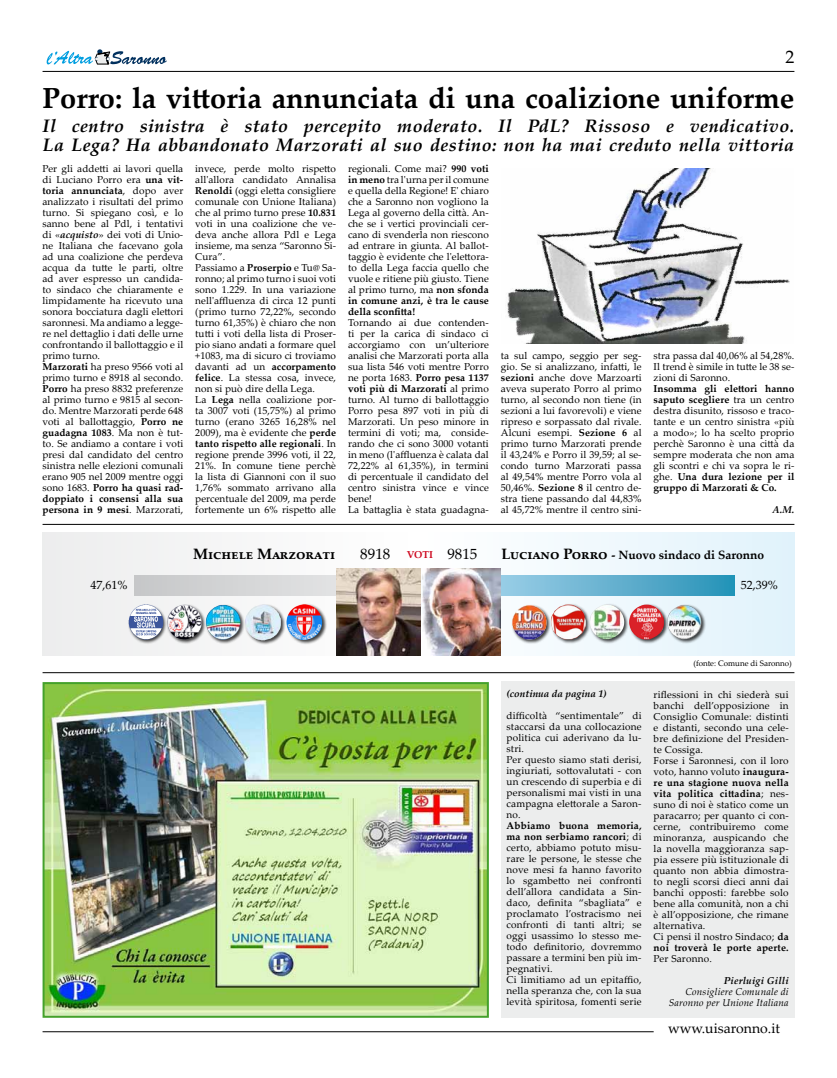
<style>
.page{position:relative;width:837px;height:1078px;background:#fff}
.page>*{position:absolute;margin:0;border:0;box-sizing:border-box;transform-origin:0 0}
.t1{font:700 29px "Palatino Linotype";color:#000}
.t2{font:italic 700 18px/19px "Palatino Linotype";letter-spacing:.025em;color:#000}
.t3{font:18px "Palatino Linotype";color:#000}
.t4{font:700 15px "Palatino Linotype";color:#000}
.t5{font:15px "Palatino Linotype";color:#000}
.t6{font:14px "Palatino Linotype";color:#000}
.t7{font:700 12px "Palatino Linotype";color:#000}
.t8{font:12px "Palatino Linotype";color:#000}
.t9{font:10px/11px "Palatino Linotype";letter-spacing:.005em;color:#000}
.t10{font:italic 10px/11px "Palatino Linotype";letter-spacing:.02em;color:#000;text-align:right}
.t11{font:italic 700 10px "Palatino Linotype";color:#000}
.t12{font:italic 700 10px "Palatino Linotype";letter-spacing:.02em;color:#000}
.t13{font:700 10px "Palatino Linotype";color:#cd071e}
.t14{font:8px "Palatino Linotype";color:#000}
.s1{font-weight:700}
.s2{font-weight:700;font-style:italic}
.s3{font-size:15px}
</style>
<div class="page">
<hr style="left:43px;top:71px;width:751px;height:1px;background:#000">
<svg style="left:47px;top:49px;width:120px;height:15px"></svg>
<hr style="left:43px;top:1030px;width:610px;height:1px;background:#000">
<img style="left:46px;top:685px;width:439px;height:329px">
<div style="left:43px;top:682px;width:445px;height:335px;border:2px solid #44a12b"></div>
<div style="left:501px;top:681px;width:293px;height:336px;background:#eceded"></div>
<img style="left:507px;top:168px;width:283px;height:175px">
<hr style="left:43px;top:672px;width:751px;height:1px;background:#000">
<hr style="left:43px;top:523px;width:751px;height:1px;background:#000">
<div style="left:43px;top:532px;width:374px;height:123px;background:#f3f3f4"></div>
<div style="left:134px;top:575px;width:279px;height:20px;background:linear-gradient(to bottom,#d4d5d6,#d4d5d6)"></div>
<div style="left:417px;top:532px;width:377px;height:123px;background:linear-gradient(to right,#fff,#e0f2fb)"></div>
<svg style="left:500px;top:575px;width:234px;height:20px;background:#61afce"></svg>
<div style="left:549px;top:603px;width:157px;height:41px;background:#000;opacity:.75"></div>
<img style="left:551px;top:604px;width:34px;height:35px">
<img style="left:629px;top:604px;width:34px;height:35px">
<img style="left:666px;top:605px;width:35px;height:34px">
<img style="left:589px;top:604px;width:35px;height:35px">
<div style="left:128px;top:603px;width:199px;height:41px;background:#000;opacity:.75"></div>
<img style="left:206px;top:605px;width:34px;height:34px">
<img style="left:286px;top:604px;width:36px;height:36px">
<img style="left:167px;top:604px;width:35px;height:36px">
<img style="left:128px;top:604px;width:35px;height:35px">
<img style="left:245px;top:604px;width:36px;height:36px">
<img style="left:336px;top:568px;width:164px;height:87px">
<div style="left:511px;top:604px;width:40px;height:40px;background:#000;opacity:.75"></div>
<img style="left:512px;top:605px;width:34px;height:34px">
<h2 class="t3" style="left:785px;top:44px;width:10px">2</h2>
<h1 class="t1" style="left:43px;top:77px;width:753px">Porro: la vittoria annunciata di una coalizione uniforme</h1>
<h2 class="t2" style="left:43px;top:116px;width:753px">Il centro sinistra è stato percepito moderato. Il PdL? Rissoso e vendicativo.<br>La Lega? Ha abbandonato Marzorati al suo destino: non ha mai creduto nella vittoria</h2>
<p class="t9" style="left:42px;top:162px;width:142px">Per gli addetti ai lavori quella di Luciano Porro era <span class="s1">una vit&shy;toria annunciata</span>, dopo aver analizzato i risultati del primo turno. Si spiegano così, e lo sanno bene al Pdl, i tentativi di «<span class="s2">acquisto</span>» dei voti di Unio&shy;ne Italiana che facevano gola ad una coalizione che perdeva acqua da tutte le parti, oltre ad aver espresso un candida&shy;to sindaco che chiaramente e limpidamente ha ricevuto una sonora bocciatura dagli elettori saronnesi. Ma andiamo a legge&shy;re nel dettaglio i dati delle urne confrontando il ballottaggio e il primo turno.<br><span class="s1">Marzorati</span> ha preso 9566 voti al primo turno e 8918 al secondo.<br><span class="s1">Porro</span> ha preso 8832 preferenze al primo turno e 9815 al secon&shy;do. Mentre Marzorati perde 648 voti al ballottaggio, <span class="s1">Porro ne guadagna 1083</span>. Ma non è tut&shy;to. Se andiamo a contare i voti presi dal candidato del centro sinistra nelle elezioni comunali erano 905 nel 2009 mentre oggi sono 1683. <span class="s1">Porro ha quasi rad&shy;doppiato i consensi alla sua persona in 9 mesi</span>. Marzorati,</p>
<p class="t9" style="left:195px;top:162px;width:142px">invece, perde molto rispetto all'allora candidato Annalisa<br><span class="s1">Renoldi</span> (oggi eletta consigliere comunale con Unione Italiana) che al primo turno prese <span class="s1">10.831 </span>voti in una coalizione che ve&shy;deva anche allora Pdl e Lega insieme, ma senza “Saronno Si-<br>Cura”.<br>Passiamo a <span class="s1">Proserpio</span> e Tu@ Sa&shy;ronno; al primo turno i suoi voti sono 1.229. In una variazione nell'affluenza di circa 12 punti (primo turno 72,22%, secondo turno 61,35%) è chiaro che non tutti i voti della lista di Proser&shy;pio siano andati a formare quel +1083, ma di sicuro ci troviamo davanti ad un <span class="s1">accorpamento felice</span>. La stessa cosa, invece, non si può dire della Lega.<br>La <span class="s1">Lega</span> nella coalizione por&shy;ta 3007 voti (15,75%) al primo turno (erano 3265 16,28% nel<br>2009), ma è evidente che <span class="s1">perde tanto rispetto alle regionali</span>. In regione prende 3996 voti, il 22,<br>21%. In comune tiene perchè la lista di Giannoni con il suo<br>1,76% sommato arrivano alla percentuale del 2009, ma perde fortemente un 6% rispetto alle</p>
<p class="t9" style="left:348px;top:162px;width:142px;text-align:justify">regionali. Come mai? <span class="s1">990 voti in meno</span> tra l'urna per il comune e quella della Regione! E' chiaro che a Saronno non vogliono la Lega al governo della città. An&shy;che se i vertici provinciali cer&shy;cano di svenderla non riescono ad entrare in giunta. Al ballot&shy;taggio è evidente che l'elettora&shy;to della Lega faccia quello che vuole e ritiene più giusto. Tiene al primo turno, ma <span class="s1">non sfonda in comune anzi, è tra le cause della sconfitta!</span></p>
<p class="t9" style="left:348px;top:316px;width:142px">Tornando ai due contenden&shy;ti per la carica di sindaco ci accorgiamo con un’ulteriore analisi che Marzorati porta alla sua lista 546 voti mentre Porro ne porta 1683. <span class="s1">Porro pesa 1137 voti più di Marzorati</span> al primo turno. Al turno di ballottaggio<br>Porro pesa 897 voti in più di<br>Marzorati. Un peso minore in termini di voti; ma, conside&shy;rando che ci sono 3000 votanti in meno (l'affluenza è calata dal<br>72,22% al 61,35%), in termini di percentuale il candidato del centro sinistra vince e vince bene!<br>La battaglia è stata guadagna-</p>
<p class="t9" style="left:500px;top:350px;width:142px;text-align:justify">ta sul campo, seggio per seg&shy;gio. Se si analizzano, infatti, le <span class="s1">sezioni</span> anche dove Marzoarti aveva superato Porro al primo turno, al secondo non tiene (in sezioni a lui favorevoli) e viene ripreso e sorpassato dal rivale.<br>Alcuni esempi. <span class="s1">Sezione 6</span> al primo turno Marzorati prende il 43,24% e Porro il 39,59; al se&shy;condo turno Marzorati passa al 49,54% mentre Porro vola al 50,46%. <span class="s1">Sezione 8</span> il centro de&shy;stra tiene passando dal 44,83% al 45,72% mentre il centro sini-</p>
<p class="t9" style="left:653px;top:350px;width:142px;text-align:justify">stra passa dal 40,06% al 54,28%.<br>Il trend è simile in tutte le 38 se&shy;zioni di Saronno.</p>
<p class="t9" style="left:653px;top:383px;width:142px;text-align:justify"><span class="s1">Insomma gli elettori hanno saputo scegliere</span> tra un centro destra disunito, rissoso e traco&shy;tante e un centro sinistra «più a modo»; lo ha scelto proprio perchè Saronno è una città da sempre moderata che non ama gli scontri e chi va sopra le ri&shy;ghe. <span class="s1">Una dura lezione per il gruppo di Marzorati &amp; Co.</span></p>
<p class="t11" style="left:772px;top:502px;width:23px">A.M.</p>
<p class="t8" style="left:90px;top:576px;width:39px">47,61%</p>
<h3 class="t4" style="left:193px;top:542px;width:144px">Michele Marzorati</h3>
<h3 class="t5" style="left:360px;top:543px;width:31px">8918</h3>
<p class="t13" style="left:407px;top:547px;width:28px">VOTI</p>
<h3 class="t5" style="left:447px;top:543px;width:31px">9815</h3>
<p class="t7" style="left:501px;top:546px;width:264px"><span class="s3">Luciano Porro</span> - Nuovo sindaco di Saronno</p>
<p class="t8" style="left:740px;top:576px;width:39px">52,39%</p>
<p class="t11" style="left:506px;top:686px;width:102px">(continua da pagina 1)</p>
<p class="t9" style="left:506px;top:709px;width:136px">difficoltà “sentimentale” di staccarsi da una collocazione politica cui aderivano da lu&shy;stri.<br>Per questo siamo stati derisi, ingiuriati, sottovalutati - con un crescendo di superbia e di personalismi mai visti in una campagna elettorale a Saron&shy;no.</p>
<p class="t9" style="left:506px;top:819px;width:136px"><span class="s1">Abbiamo buona memoria, ma non serbiamo rancori</span>; di certo, abbiamo potuto misu&shy;rare le persone, le stesse che nove mesi fa hanno favorito lo sgambetto nei confronti dell’allora candidata a Sin&shy;daco, definita “sbagliata” e proclamato l’ostracismo nei confronti di tanti altri; se oggi usassimo lo stesso me&shy;todo definitorio, dovremmo passare a termini ben più im&shy;pegnativi.<br>Ci limitiamo ad un epitaffio, nella speranza che, con la sua levità spiritosa, fomenti serie</p>
<p class="t14" style="left:693px;top:657px;width:100px">(fonte: Comune di Saronno)</p>
<p class="t9" style="left:653px;top:688px;width:136px">riflessioni in chi siederà sui banchi dell’opposizione in<br>Consiglio Comunale: distinti e distanti, secondo una cele&shy;bre definizione del Presiden&shy;te Cossiga.<br>Forse i Saronnesi, con il loro voto, hanno voluto <span class="s1">inaugura&shy;re una stagione nuova nella vita politica cittadina</span>; nes&shy;suno di noi è statico come un paracarro; per quanto ci con&shy;cerne, contribuiremo come minoranza, auspicando che la novella maggioranza sap&shy;pia essere più istituzionale di quanto non abbia dimostra&shy;to negli scorsi dieci anni dai banchi opposti: farebbe solo bene alla comunità, non a chi è all’opposizione, che rimane alternativa.<br>Ci pensi il nostro Sindaco; <span class="s1">da noi troverà le porte aperte.</span></p>
<p class="t9" style="left:653px;top:952px;width:60px">Per Saronno.</p>
<p class="t12" style="left:723px;top:973px;width:66px">Pierluigi Gilli</p>
<p class="t10" style="left:668px;top:985px;width:121px">Consigliere Comunale di<br>Saronno per Unione Italiana</p>
<h3 class="t6" style="left:667px;top:1018px;width:113px">www.uisaronno.it</h3>
</div>
